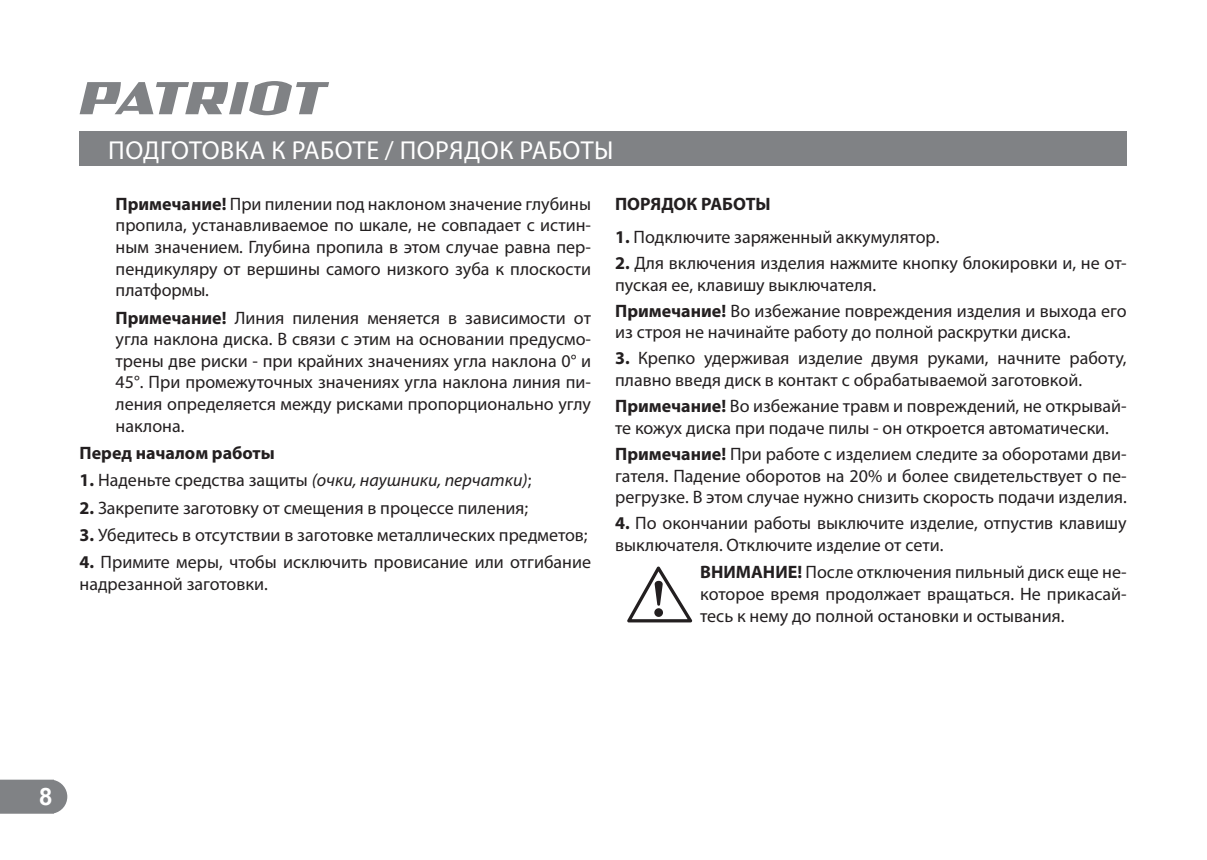
<style>
.page{position:relative;width:1207px;height:860px;background:#fff}
.page>*{position:absolute;margin:0;border:0;box-sizing:border-box;transform-origin:0 0}
.t1{font:26px "Myriad Pro";letter-spacing:.02em;color:#fff}
.t2{font:700 24px "Arial";color:#fff}
.t3{font:18px/21.6px "Myriad Pro";color:#231f20}
.t4{font:italic 18px "Myriad Pro";color:#231f20}
.t5{font:700 18px "Myriad Pro";color:#231f20}
.s1{font-weight:700}
.s2{font-weight:700;font-style:normal}
.s3{font-style:normal}
</style>
<div class="page">
<svg style="left:0;top:779px;width:67px;height:34px;background:#888a8d"></svg>
<svg style="left:80px;top:81px;width:249px;height:34px"></svg>
<div style="left:80px;top:132px;width:1046px;height:34px;background:#808285"></div>
<svg style="left:627px;top:566px;width:65px;height:56px"></svg>
<h1 class="t1" style="left:108px;top:134px;width:507px">ПОДГОТОВКА К РАБОТЕ / ПОРЯДОК РАБОТЫ</h1>
<p class="t3" style="left:116px;top:192px;width:477px;text-align:justify"><span class="s1">Примечание!</span> При пилении под наклоном значение глубины пропила, устанавливаемое по шкале, не совпадает с истин&shy;ным значением. Глубина пропила в этом случае равна пер&shy;пендикуляру от вершины самого низкого зуба к плоскости платформы.</p>
<p class="t3" style="left:116px;top:306px;width:477px;text-align:justify"><span class="s1">Примечание!</span> Линия пиления меняется в зависимости от угла наклона диска. В связи с этим на основании предусмо&shy;трены две риски - при крайних значениях угла наклона 0° и 45°. При промежуточных значениях угла наклона линия пи&shy;ления определяется между рисками пропорционально углу наклона.</p>
<p class="t5" style="left:80px;top:442px;width:197px">Перед началом работы</p>
<p class="t4" style="left:80px;top:469px;width:453px"><span class="s2">1.</span> <span class="s3">Наденьте средства защиты</span> (очки, наушники, перчатки)<span class="s3">;</span></p>
<p class="t3" style="left:80px;top:496px;width:450px"><span class="s1">2.</span> Закрепите заготовку от смещения в процессе пиления;</p>
<p class="t3" style="left:80px;top:523px;width:509px"><span class="s1">3.</span> Убедитесь в отсутствии в заготовке металлических предметов;</p>
<p class="t3" style="left:80px;top:550px;width:513px"><span class="s1">4.</span> Примите меры, чтобы исключить провисание или отгибание надрезанной заготовки.</p>
<p class="t5" style="left:615px;top:193px;width:157px">ПОРЯДОК РАБОТЫ</p>
<p class="t3" style="left:615px;top:225px;width:326px"><span class="s1">1.</span> Подключите заряженный аккумулятор.</p>
<p class="t3" style="left:615px;top:252px;width:513px"><span class="s1">2.</span> Для включения изделия нажмите кнопку блокировки и, не от&shy;пуская ее, клавишу выключателя.</p>
<p class="t3" style="left:615px;top:299px;width:513px"><span class="s1">Примечание!</span> Во избежание повреждения изделия и выхода его из строя не начинайте работу до полной раскрутки диска.</p>
<p class="t3" style="left:615px;top:347px;width:513px"><span class="s1">3.</span> Крепко удерживая изделие двумя руками, начните работу, плавно введя диск в контакт с обрабатываемой заготовкой.</p>
<p class="t3" style="left:615px;top:395px;width:513px"><span class="s1">Примечание!</span> Во избежание травм и повреждений, не открывай&shy;те кожух диска при подаче пилы - он откроется автоматически.</p>
<p class="t3" style="left:615px;top:442px;width:513px;text-align:justify"><span class="s1">Примечание!</span> При работе с изделием следите за оборотами дви&shy;гателя. Падение оборотов на 20% и более свидетельствует о пе&shy;регрузке. В этом случае нужно снизить скорость подачи изделия.</p>
<p class="t3" style="left:615px;top:512px;width:513px"><span class="s1">4.</span> По окончании работы выключите изделие, отпустив клавишу выключателя. Отключите изделие от сети.</p>
<p class="t3" style="left:700px;top:561px;width:428px;text-align:justify"><span class="s1">ВНИМАНИЕ!</span> После отключения пильный диск еще не&shy;которое время продолжает вращаться. Не прикасай&shy;тесь к нему до полной остановки и остывания.</p>
<h2 class="t2" style="left:39px;top:779px;width:15px">8</h2>
</div>
